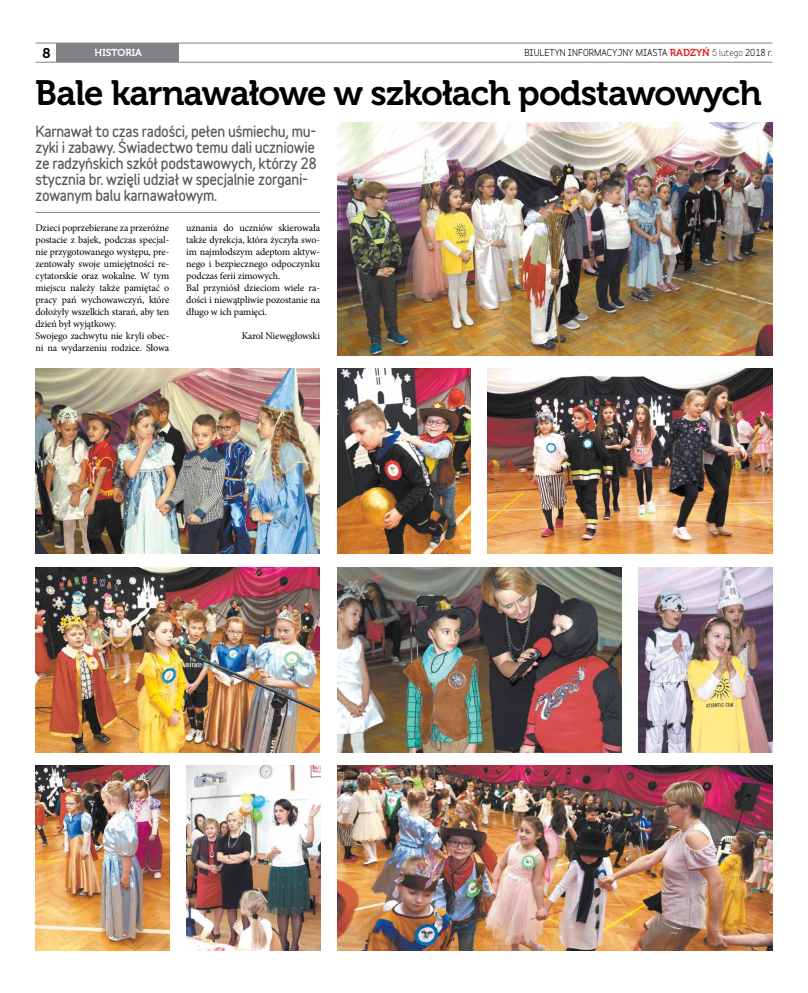
<style>
.page{position:relative;width:808px;height:993px;background:#fff}
.page>*{position:absolute;margin:0;border:0;box-sizing:border-box;transform-origin:0 0}
.t1{font:35px "Museo 700";letter-spacing:-.025em;color:#000}
.t2{font:900 14px/16px "Variable";letter-spacing:-.02em;color:#58595b}
.t3{font:14px "Museo 700";color:#000}
.t4{font:10px/12px "Minion Pro";letter-spacing:-.01em;color:#000}
.t5{font:10px "Museo 700";color:#fff}
.t6{font:700 9px "Variable";color:#000}
.s1{font-family:"Museo 700";font-weight:400;font-size:10px;color:#ed1d24}
.s2{font-weight:400}
</style>
<div class="page">
<hr style="left:35px;top:212px;width:285px;height:1px;background:#808285">
<div style="left:56px;top:43px;width:123px;height:19px;background:#808285"></div>
<hr style="left:35px;top:43px;width:737px;height:1px;background:#808285">
<hr style="left:35px;top:62px;width:737px;height:1px;background:#808285">
<img style="left:337px;top:122px;width:435px;height:233px">
<img style="left:35px;top:369px;width:285px;height:184px">
<img style="left:487px;top:369px;width:285px;height:184px">
<img style="left:337px;top:369px;width:134px;height:184px">
<img style="left:337px;top:567px;width:285px;height:185px">
<img style="left:639px;top:567px;width:133px;height:185px">
<img style="left:337px;top:765px;width:435px;height:185px">
<img style="left:35px;top:567px;width:285px;height:185px">
<img style="left:35px;top:765px;width:134px;height:185px">
<img style="left:186px;top:765px;width:134px;height:185px">
<h2 class="t3" style="left:42px;top:45px;width:10px">8</h2>
<p class="t5" style="left:95px;top:47px;width:7px">historia</p>
<p class="t6" style="left:524px;top:45px;width:250px">BIULETYN INFORMACYJNY MIASTA <span class="s1">RADZYŃ</span> <span class="s2">5 lutego</span> 2018 r.</p>
<h1 class="t1" style="left:35px;top:73px;width:728px">Bale karnawałowe w szkołach podstawowych</h1>
<h2 class="t2" style="left:35px;top:123px;width:283px">Karnawał to czas radości, pełen uśmiechu, mu&shy;zyki i zabawy. Świadectwo temu dali uczniowie ze radzyńskich szkół podstawowych, którzy 28 stycznia br. wzięli udział w specjalnie zorgani&shy;zowanym balu karnawałowym.</h2>
<p class="t4" style="left:35px;top:222px;width:135px">Dzieci poprzebierane za przeróżne postacie z bajek, podczas specjal&shy;nie przygotowanego występu, pre&shy;zentowały swoje umiejętności re&shy;cytatorskie oraz wokalne. W tym miejscu należy także pamiętać o pracy pań wychowawczyń, które dołożyły wszelkich starań, aby ten dzień był wyjątkowy.<br>Swojego zachwytu nie kryli obec&shy;ni na wydarzeniu rodzice. Słowa</p>
<p class="t4" style="left:186px;top:222px;width:135px">uznania do uczniów skierowała także dyrekcja, która życzyła swo&shy;im najmłodszym adeptom aktyw&shy;nego i bezpiecznego odpoczynku podczas ferii zimowych.<br>Bal przyniósł dzieciom wiele ra&shy;dości i niewątpliwie pozostanie na długo w ich pamięci.</p>
<p class="t4" style="left:242px;top:330px;width:80px">Karol Niewęgłowski</p>
</div>
